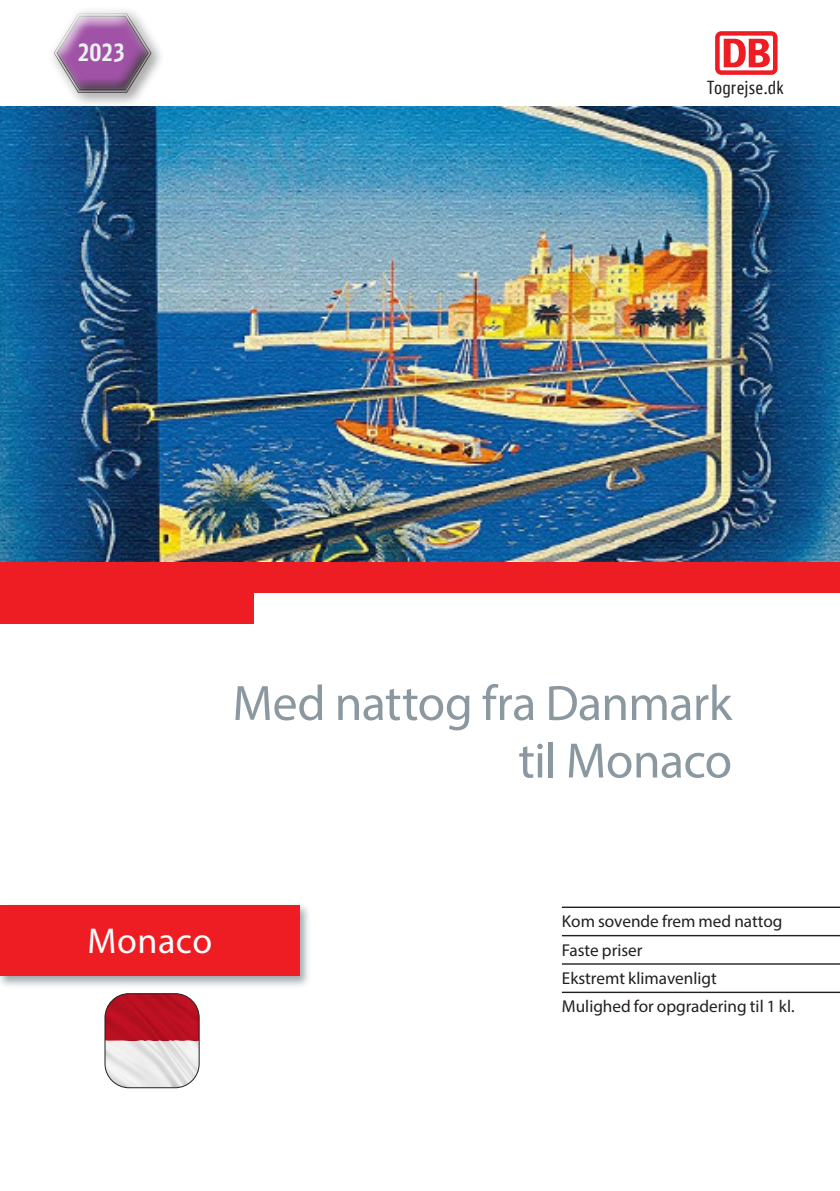
<style>
.page{position:relative;width:840px;height:1191px;background:#fff}
.page>*{position:absolute;margin:0;border:0;box-sizing:border-box;transform-origin:0 0}
.A5__headline{font:50px "Myriad Pro";letter-spacing:-.015em;color:#8b98a0}
.t1{font:36px "Myriad Pro";letter-spacing:.015em;color:#fff}
.DB_copy{font:700 24px "DB Sans Display";color:#edf1f3}
.DB_copy-2{font:18px "DB Sans Display";letter-spacing:.005em;color:#231f20}
.A5__overline_8_6{font:17.2px "Myriad Pro";color:#231f20}
</style>
<div class="page">
<hr style="left:561px;top:906px;width:278px;height:2px;background:#231f20">
<hr style="left:561px;top:935px;width:278px;height:1px;background:#231f20">
<hr style="left:561px;top:963px;width:278px;height:1px;background:#231f20">
<hr style="left:561px;top:991px;width:278px;height:2px;background:#231f20">
<div style="left:0;top:561px;width:839px;height:31px;background:#ee1d23"></div>
<div style="left:0;top:561px;width:253px;height:63px;background:#ee1d23"></div>
<img style="left:0;top:107px;width:839px;height:454px">
<svg style="left:714px;top:31px;width:63px;height:44px"></svg>
<svg style="left:719px;top:36px;width:53px;height:34px"></svg>
<svg style="left:723px;top:39px;width:46px;height:28px"></svg>
<div style="left:0;top:902px;width:311px;height:87px;background:#627179;opacity:.6"></div>
<div style="left:0;top:904px;width:299px;height:71px;background:#ee1d23"></div>
<img style="left:105px;top:993px;width:94px;height:94px">
<div style="left:105px;top:993px;width:94px;height:95px;border:1px solid #231f20;border-radius:24px"></div>
<div style="left:35px;top:0;width:134px;height:110px;background:#fff;opacity:.75"></div>
<div style="left:40px;top:0;width:101px;height:66px;background:#fff"></div>
<div style="left:45px;top:14px;width:121px;height:93px;background:#231f20;opacity:.75"></div>
<p class="DB_copy" style="left:78px;top:39px;width:49px">2023</p>
<p class="DB_copy-2" style="left:706px;top:78px;width:79px">Togrejse.dk</p>
<p class="A5__headline" style="left:232px;top:672px;width:501px">Med nattog fra Danmark</p>
<p class="A5__headline" style="left:518px;top:730px;width:215px">til Monaco</p>
<p class="t1" style="left:87px;top:918px;width:126px">Monaco</p>
<p class="A5__overline_8_6" style="left:561px;top:911px;width:222px">Kom sovende frem med nattog</p>
<p class="A5__overline_8_6" style="left:561px;top:939px;width:82px">Faste priser</p>
<p class="A5__overline_8_6" style="left:561px;top:967px;width:156px">Ekstremt klimavenligt</p>
<p class="A5__overline_8_6" style="left:561px;top:996px;width:234px">Mulighed for opgradering til 1 kl.</p>
</div>
